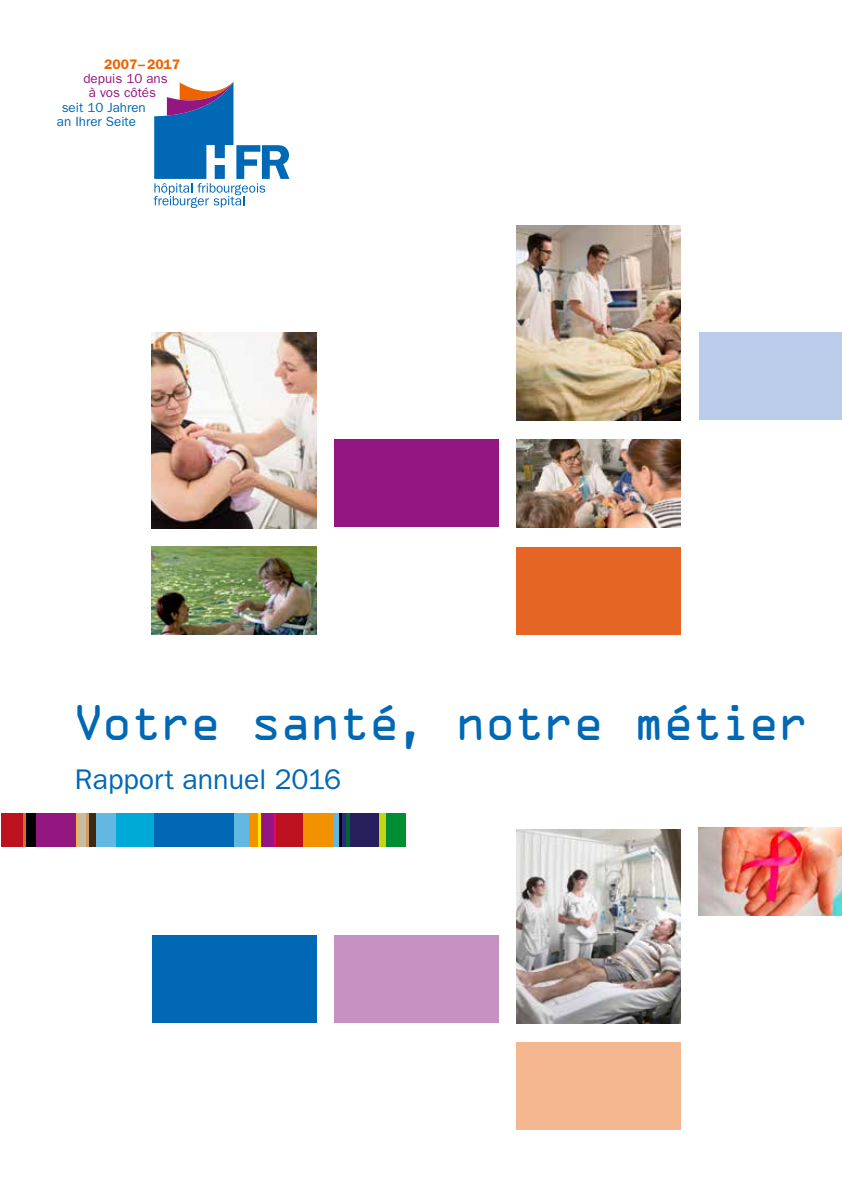
<style>
.page{position:relative;width:842px;height:1191px;background:#fff}
.page>*{position:absolute;margin:0;border:0;box-sizing:border-box;transform-origin:0 0}
.t1{font:45px "OCRA Std";letter-spacing:-.06em;color:#0068b4}
.t2{font:28.5px "ITC Franklin Gothic Std";color:#0068b4}
.t3{font:600 13.8px "ITC Franklin Gothic Std";color:#ec6500}
.t4{font:13.35px "ITC Franklin Gothic Std";color:#0068b4}
.t5{font:13.35px "ITC Franklin Gothic Std";color:#941680}
</style>
<div class="page">
<div style="left:516px;top:547px;width:164px;height:87px;background:#e46524"></div>
<img style="left:152px;top:547px;width:164px;height:87px">
<img style="left:152px;top:332px;width:164px;height:196px">
<div style="left:699px;top:332px;width:143px;height:88px;background:#bccdeb"></div>
<div style="left:516px;top:1042px;width:164px;height:88px;background:#f4b78f"></div>
<img style="left:516px;top:829px;width:164px;height:194px">
<div style="left:334px;top:935px;width:164px;height:88px;background:#c592c2"></div>
<img style="left:698px;top:828px;width:144px;height:87px">
<img style="left:516px;top:225px;width:164px;height:195px">
<div style="left:334px;top:439px;width:164px;height:88px;background:#941680"></div>
<div style="left:152px;top:935px;width:164px;height:88px;background:#0068b4"></div>
<svg style="left:154px;top:82px;width:135px;height:126px"></svg>
<div style="left:26px;top:813px;width:11px;height:33px;background:#000"></div>
<hr style="left:23px;top:813px;width:3px;height:33px;background:#e46524">
<div style="left:1px;top:813px;width:22px;height:33px;background:#be111f"></div>
<div style="left:37px;top:813px;width:39px;height:33px;background:#941680"></div>
<div style="left:386px;top:813px;width:19px;height:33px;background:#008d34"></div>
<div style="left:378px;top:813px;width:8px;height:33px;background:#c7d412"></div>
<div style="left:350px;top:813px;width:28px;height:33px;background:#261f5b"></div>
<div style="left:345px;top:813px;width:5px;height:33px;background:#006531"></div>
<svg style="left:341px;top:813px;width:4px;height:33px"></svg>
<hr style="left:339px;top:813px;width:2px;height:33px;background:#000">
<div style="left:333px;top:813px;width:6px;height:33px;background:#63b8e1"></div>
<div style="left:302px;top:813px;width:31px;height:33px;background:#f39100"></div>
<div style="left:276px;top:813px;width:26px;height:33px;background:#be111f"></div>
<hr style="left:273px;top:813px;width:3px;height:33px;background:#e5007c">
<div style="left:260px;top:813px;width:13px;height:33px;background:#941680"></div>
<hr style="left:258px;top:813px;width:2px;height:33px;background:#ffed00">
<div style="left:248px;top:813px;width:10px;height:33px;background:#f39100"></div>
<div style="left:232px;top:813px;width:17px;height:33px;background:#63b8e1"></div>
<div style="left:115px;top:813px;width:39px;height:33px;background:#00aad7"></div>
<div style="left:88px;top:813px;width:8px;height:33px;background:#412714"></div>
<hr style="left:86px;top:813px;width:2px;height:33px;background:#c99d65">
<div style="left:78px;top:813px;width:8px;height:33px;background:#cabb9f"></div>
<hr style="left:76px;top:813px;width:2px;height:33px;background:#f9b231">
<div style="left:96px;top:813px;width:19px;height:33px;background:#63b8e1"></div>
<div style="left:154px;top:813px;width:80px;height:33px;background:#0068b4"></div>
<img style="left:516px;top:440px;width:164px;height:87px">
<p class="t3" style="left:104px;top:56px;width:78px">2007– 2017</p>
<p class="t5" style="left:83px;top:71px;width:86px">depuis 10 ans</p>
<p class="t4" style="left:57px;top:114px;width:81px">an Ihrer Seite</p>
<p class="t5" style="left:89px;top:85px;width:69px">à vos côtés</p>
<p class="t4" style="left:62px;top:99px;width:86px">seit 10 Jahren</p>
<h1 class="t1" style="left:72px;top:703px;width:739px">Votre santé‚ notre métier</h1>
<h2 class="t2" style="left:75px;top:763px;width:268px">Rapport annuel 2016</h2>
</div>
